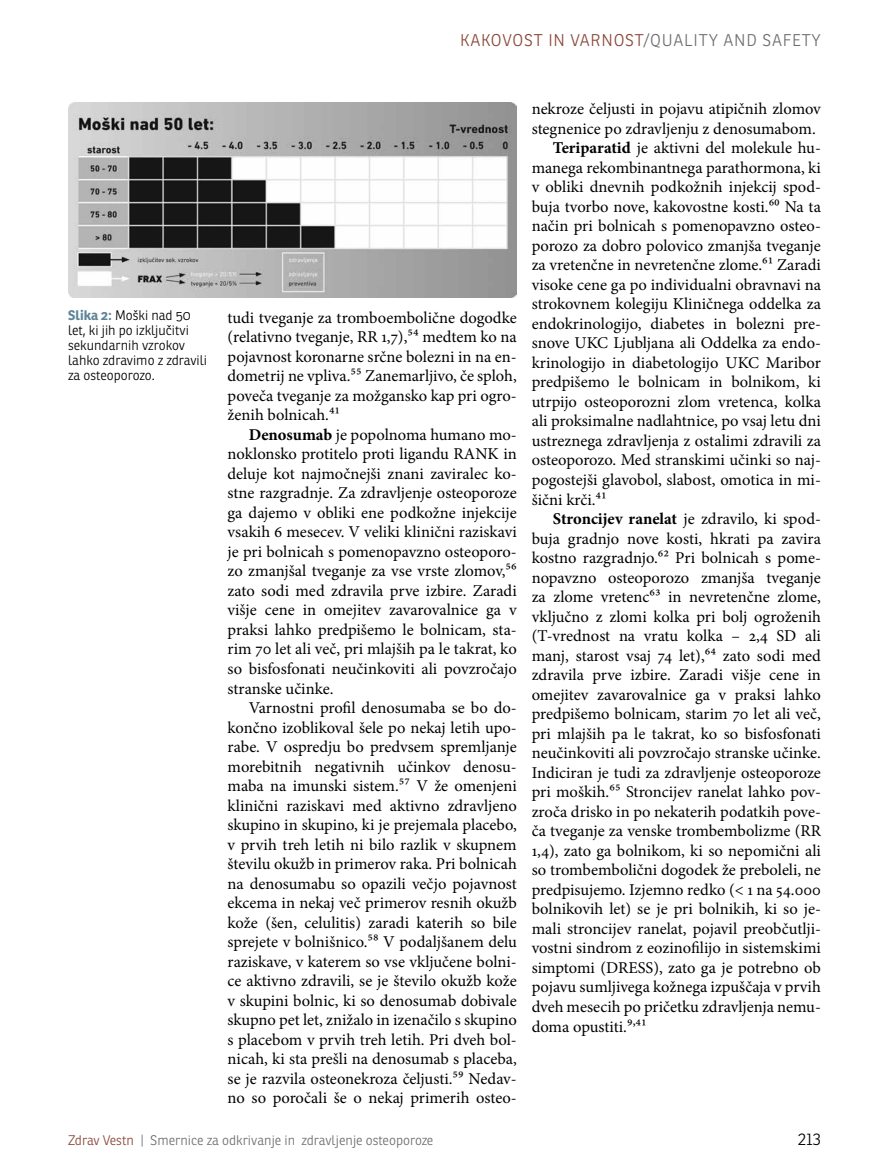
<style>
.page{position:relative;width:872px;height:1166px;background:#fff}
.page>*{position:absolute;margin:0;border:0;box-sizing:border-box;transform-origin:0 0}
.t1{font:16.5px/19.5px "Minion Pro";color:#000;text-align:justify}
.t2{font:300 16.5px "Ronnia";letter-spacing:.05em;color:#8a4638}
.t3{font:300 16.5px "Ronnia";letter-spacing:.05em;color:#6d6e71}
.t4{font:300 16.5px "Ronnia";color:#000}
.t5{font:300 13.5px/15px "Ronnia";color:#000}
.t6{font:300 13.5px "Ronnia";color:#6d6e71}
.s1{color:#6d6e71}
.s2{font-weight:700;color:#5f8498}
.s3{font-weight:700}
.s4{color:#8a4638}
</style>
<div class="page">
<img style="left:68px;top:102px;width:449px;height:195px">
<p class="t2" style="left:460px;top:30px;width:212px">Kakovost i n varnost<span class="s1">/Qualit</span></p>
<p class="t3" style="left:708px;top:30px;width:114px">y and safety</p>
<p class="t5" style="left:68px;top:308px;width:141px"><span class="s2">Slika 2:</span> Moški nad 50 let, ki jih po izključitvi sekundarnih vzrokov lahko zdravimo z zdravili za osteoporozo.</p>
<p class="t1" style="left:227px;top:307px;width:291px">tudi tveganje za tromboembolične dogodke (relativno tveganje, RR 1,7),54 medtem ko na pojavnost koronarne srčne bolezni in na en&shy;dometrij ne vpliva.55 Zanemarljivo, če sploh, poveča tveganje za možgansko kap pri ogro&shy;ženih bolnicah.41</p>
<p class="t1" style="left:227px;top:424px;width:291px;text-indent:21px"><span class="s3">Denosumab</span> je popolnoma humano mo&shy;noklonsko protitelo proti ligandu RANK in deluje kot najmočnejši znani zaviralec ko&shy;stne razgradnje. Za zdravljenje osteoporoze ga dajemo v obliki ene podkožne injekcije vsakih 6 mesecev. V veliki klinični raziskavi je pri bolnicah s pomenopavzno osteoporo&shy;zo zmanjšal tveganje za vse vrste zlomov,56 zato sodi med zdravila prve izbire. Zaradi višje cene in omejitev zavarovalnice ga v praksi lahko predpišemo le bolnicam, sta&shy;rim 70 let ali več, pri mlajših pa le takrat, ko so bisfosfonati neučinkoviti ali povzročajo stranske učinke.</p>
<p class="t1" style="left:227px;top:698px;width:291px;text-indent:21px">Varnostni profil denosumaba se bo do&shy;končno izoblikoval šele po nekaj letih upo&shy;rabe. V ospredju bo predvsem spremljanje morebitnih negativnih učinkov denosu&shy;maba na imunski sistem.57 V že omenjeni klinični raziskavi med aktivno zdravljeno skupino in skupino, ki je prejemala placebo, v prvih treh letih ni bilo razlik v skupnem številu okužb in primerov raka. Pri bolnicah na denosumabu so opazili večjo pojavnost ekcema in nekaj več primerov resnih okužb kože (šen, celulitis) zaradi katerih so bile sprejete v bolnišnico.58 V podaljšanem delu raziskave, v katerem so vse vključene bolni&shy;ce aktivno zdravili, se je število okužb kože v skupini bolnic, ki so denosumab dobivale skupno pet let, znižalo in izenačilo s skupino s placebom v prvih treh letih. Pri dveh bol&shy;nicah, ki sta prešli na denosumab s placeba, se je razvila osteonekroza čeljusti.59 Nedav&shy;no so poročali še o nekaj primerih osteo-</p>
<p class="t1" style="left:531px;top:99px;width:291px">nekroze čeljusti in pojavu atipičnih zlomov</p>
<p class="t1" style="left:531px;top:119px;width:285px">stegnenice po zdravljenju z denosumabom.</p>
<p class="t1" style="left:553px;top:138px;width:269px"><span class="s3">Teriparatid</span> je aktivni del molekule hu-</p>
<p class="t1" style="left:531px;top:158px;width:291px">manega rekombinantnega parathormona, ki</p>
<p class="t1" style="left:531px;top:177px;width:291px">v obliki dnevnih podkožnih injekcij spod-</p>
<p class="t1" style="left:531px;top:197px;width:291px">buja tvorbo nove, kakovostne kosti.60 Na ta</p>
<p class="t1" style="left:531px;top:216px;width:291px">način pri bolnicah s pomenopavzno osteo-</p>
<p class="t1" style="left:531px;top:236px;width:291px">porozo za dobro polovico zmanjša tveganje</p>
<p class="t1" style="left:531px;top:255px;width:291px">za vretenčne in nevretenčne zlome.61 Zaradi</p>
<p class="t1" style="left:531px;top:275px;width:291px">visoke cene ga po individualni obravnavi na</p>
<p class="t1" style="left:531px;top:294px;width:291px">strokovnem kolegiju Kliničnega oddelka za</p>
<p class="t1" style="left:531px;top:314px;width:291px">endokrinologijo, diabetes in bolezni pre-</p>
<p class="t1" style="left:531px;top:333px;width:291px">snove UKC Ljubljana ali Oddelka za endo-</p>
<p class="t1" style="left:531px;top:353px;width:291px">krinologijo in diabetologijo UKC Maribor</p>
<p class="t1" style="left:531px;top:372px;width:291px">predpišemo le bolnicam in bolnikom, ki</p>
<p class="t1" style="left:531px;top:392px;width:291px">utrpijo osteoporozni zlom vretenca, kolka</p>
<p class="t1" style="left:531px;top:411px;width:291px">ali proksimalne nadlahtnice, po vsaj letu dni</p>
<p class="t1" style="left:531px;top:431px;width:291px">ustreznega zdravljenja z ostalimi zdravili za</p>
<p class="t1" style="left:531px;top:450px;width:291px">osteoporozo. Med stranskimi učinki so naj-</p>
<p class="t1" style="left:531px;top:470px;width:291px">pogostejši glavobol, slabost, omotica in mi-</p>
<p class="t1" style="left:531px;top:489px;width:77px">šični krči.41</p>
<p class="t1" style="left:553px;top:509px;width:269px"><span class="s3">Stroncijev ranelat</span> je zdravilo, ki spod-</p>
<p class="t1" style="left:531px;top:528px;width:291px">buja gradnjo nove kosti, hkrati pa zavira</p>
<p class="t1" style="left:531px;top:548px;width:291px">kostno razgradnjo.62 Pri bolnicah s pome-</p>
<p class="t1" style="left:531px;top:567px;width:291px">nopavzno osteoporozo zmanjša tveganje</p>
<p class="t1" style="left:531px;top:587px;width:291px">za zlome vretenc63 in nevretenčne zlome,</p>
<p class="t1" style="left:531px;top:606px;width:291px">vključno z zlomi kolka pri bolj ogroženih</p>
<p class="t1" style="left:531px;top:626px;width:291px">(T-vrednost na vratu kolka – 2,4 SD ali</p>
<p class="t1" style="left:531px;top:645px;width:291px">manj, starost vsaj 74 let),64 zato sodi med</p>
<p class="t1" style="left:531px;top:665px;width:291px">zdravila prve izbire. Zaradi višje cene in</p>
<p class="t1" style="left:531px;top:684px;width:291px">omejitev zavarovalnice ga v praksi lahko</p>
<p class="t1" style="left:531px;top:704px;width:291px">predpišemo bolnicam, starim 70 let ali več,</p>
<p class="t1" style="left:531px;top:723px;width:291px">pri mlajših pa le takrat, ko so bisfosfonati</p>
<p class="t1" style="left:531px;top:743px;width:291px">neučinkoviti ali povzročajo stranske učinke.</p>
<p class="t1" style="left:531px;top:762px;width:291px">Indiciran je tudi za zdravljenje osteoporoze</p>
<p class="t1" style="left:531px;top:782px;width:291px">pri moških.65 Stroncijev ranelat lahko pov-</p>
<p class="t1" style="left:531px;top:801px;width:291px">zroča drisko in po nekaterih podatkih pove-</p>
<p class="t1" style="left:531px;top:821px;width:291px">ča tveganje za venske trombembolizme (RR</p>
<p class="t1" style="left:531px;top:840px;width:291px">1,4), zato ga bolnikom, ki so nepomični ali</p>
<p class="t1" style="left:531px;top:860px;width:291px">so trombembolični dogodek že preboleli, ne</p>
<p class="t1" style="left:531px;top:879px;width:291px">predpisujemo. Izjemno redko (&lt; 1 na 54.000</p>
<p class="t1" style="left:531px;top:899px;width:291px">bolnikovih let) se je pri bolnikih, ki so je-</p>
<p class="t1" style="left:531px;top:918px;width:291px">mali stroncijev ranelat, pojavil preobčutlji-</p>
<p class="t1" style="left:531px;top:938px;width:291px">vostni sindrom z eozinofilijo in sistemskimi</p>
<p class="t1" style="left:531px;top:957px;width:291px">simptomi (DRESS), zato ga je potrebno ob</p>
<p class="t1" style="left:531px;top:977px;width:291px">pojavu sumljivega kožnega izpuščaja v prvih</p>
<p class="t1" style="left:531px;top:996px;width:291px">dveh mesecih po pričetku zdravljenja nemu-</p>
<p class="t1" style="left:531px;top:1016px;width:117px">doma opustiti.9,41</p>
<p class="t6" style="left:68px;top:1131px;width:367px"><span class="s4">Zdrav Vestn</span> | Smernice za odkrivanje in zdravljenje osteoporoze</p>
<p class="t4" style="left:798px;top:1128px;width:25px">213</p>
</div>
